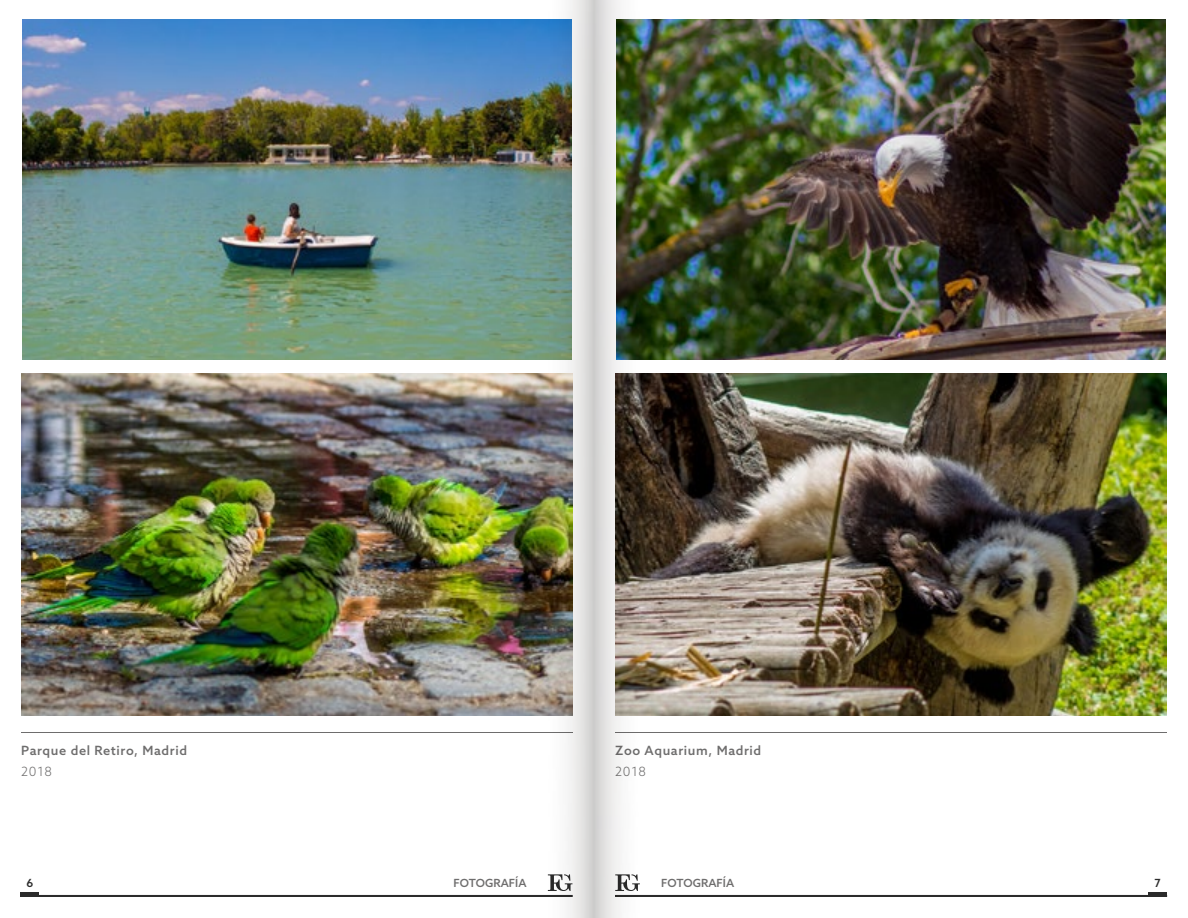
<style>
.page{position:relative;width:1188px;height:918px;background:#fff}
.page>*{position:absolute;margin:0;border:0;box-sizing:border-box;transform-origin:0 0}
.t1{font:500 12.75px "Azo Sans";letter-spacing:.05em;color:#6e6d6d}
.t2{font:300 12.75px "Azo Sans";letter-spacing:.05em;color:#6e6d6d}
.t3{font:500 11.25px "Azo Sans";color:#6e6d6d}
.t4{font:500 11.25px "Azo Sans";color:#2b2b2b}
</style>
<div class="page">
<div style="left:615px;top:895px;width:552px;height:2px;border:2px solid #2b2b2b"></div>
<div style="left:21px;top:895px;width:552px;height:2px;border:2px solid #2b2b2b"></div>
<hr style="left:1148px;top:893px;width:19px;height:4px;background:#2b2b2b">
<hr style="left:21px;top:893px;width:18px;height:4px;background:#2b2b2b">
<hr style="left:21px;top:732px;width:552px;height:1px;background:#6e6d6d">
<img style="left:22px;top:19px;width:526px;height:341px">
<img style="left:21px;top:374px;width:527px;height:342px">
<hr style="left:615px;top:732px;width:552px;height:1px;background:#6e6d6d">
<img style="left:640px;top:19px;width:526px;height:341px">
<img style="left:640px;top:374px;width:527px;height:342px">
<img style="left:548px;top:0;width:92px;height:918px">
<p class="t1" style="left:21px;top:742px;width:167px">Parque del Retiro, Madrid</p>
<p class="t2" style="left:21px;top:763px;width:32px">2018</p>
<p class="t1" style="left:615px;top:742px;width:148px">Zoo Aquarium, Madrid</p>
<p class="t2" style="left:615px;top:763px;width:32px">2018</p>
<p class="t4" style="left:27px;top:875px;width:8px">6</p>
<p class="t3" style="left:453px;top:875px;width:75px">FOTOGRAFÍA</p>
<p class="t3" style="left:661px;top:875px;width:75px">FOTOGRAFÍA</p>
<p class="t4" style="left:1155px;top:875px;width:8px">7</p>
</div>
